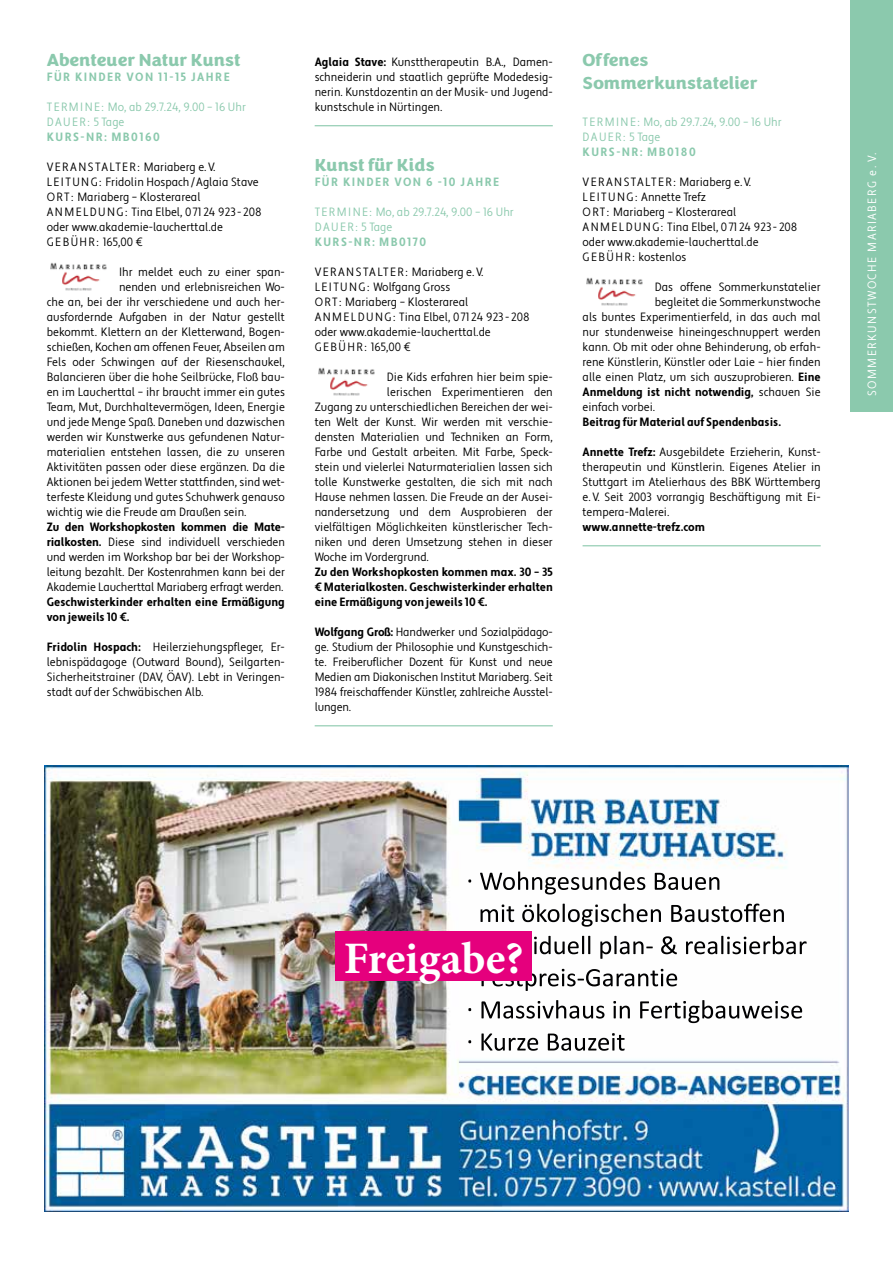
<style>
.page{position:relative;width:893px;height:1263px;background:#fff}
.page>*{position:absolute;margin:0;border:0;box-sizing:border-box;transform-origin:0 0}
.t1{font:700 45px "Minion Pro";letter-spacing:-.005em;color:#fff}
.t2{font:800 18px/22.5px "Congenial";color:#8bc9ad}
.t3{font:condensed 12px/15px "Apertura";color:#000;text-align:justify}
.t4{font:700 condensed 12px/15px "Apertura";color:#000}
.t5{font:condensed 12px/15px "Apertura";color:#8bc9ad}
.t6{font:700 condensed 12px "Apertura";letter-spacing:.12em;color:#8bc9ad}
.t7{font:condensed 12px "Apertura";letter-spacing:.12em;color:#fff}
.s1{font-weight:700}
.s2{font-weight:400}
</style>
<div class="page">
<img style="left:50px;top:262px;width:57px;height:29px">
<hr style="left:315px;top:125px;width:238px;height:1px;background:#8bc9ad">
<img style="left:318px;top:367px;width:57px;height:29px">
<hr style="left:315px;top:725px;width:238px;height:1px;background:#8bc9ad">
<img style="left:586px;top:277px;width:57px;height:29px">
<hr style="left:583px;top:545px;width:238px;height:1px;background:#8bc9ad">
<div style="left:850px;top:0;width:43px;height:411px;background:#8bc9ad"></div>
<img style="left:45px;top:765px;width:803px;height:447px">
<div style="left:335px;top:931px;width:197px;height:50px;background:#e5007d"></div>
<h2 class="t2" style="left:47px;top:49px;width:195px">Abenteuer Natur Kunst</h2>
<p class="t6" style="left:47px;top:70px;width:184px">FÜR KINDER VON 11-15 JAHRE</p>
<p class="t5" style="left:47px;top:100px;width:201px">TERMINE: Mo, ab 29.7.24, 9.00 – 16 Uhr<br>DAUER: 5 Tage</p>
<p class="t6" style="left:47px;top:130px;width:115px">KURS-NR: MB0160</p>
<p class="t3" style="left:47px;top:160px;width:216px;text-align:left">VERANSTALTER: Mariaberg e.V.<br>LEITUNG: Fridolin Hospach/Aglaia Stave<br>ORT: Mariaberg – Klosterareal<br>ANMELDUNG: Tina Elbel, 07124 923-208 oder www.akademie-laucherttal.de<br>GEBÜHR: 165,00 €</p>
<p class="t3" style="left:119px;top:265px;width:167px">Ihr meldet euch zu einer span-</p>
<p class="t3" style="left:119px;top:280px;width:167px">nenden und erlebnisreichen Wo-</p>
<p class="t3" style="left:47px;top:295px;width:240px">che an, bei der ihr verschiedene und auch her-</p>
<p class="t3" style="left:47px;top:310px;width:240px">ausfordernde Aufgaben in der Natur gestellt</p>
<p class="t3" style="left:47px;top:325px;width:240px">bekommt. Klettern an der Kletterwand, Bogen-</p>
<p class="t3" style="left:47px;top:340px;width:240px">schießen, Kochen am offenen Feuer, Abseilen am</p>
<p class="t3" style="left:47px;top:355px;width:240px">Fels oder Schwingen auf der Riesenschaukel,</p>
<p class="t3" style="left:47px;top:370px;width:240px">Balancieren über die hohe Seilbrücke, Floß bau-</p>
<p class="t3" style="left:47px;top:385px;width:240px">en im Laucherttal – ihr braucht immer ein gutes</p>
<p class="t3" style="left:47px;top:400px;width:240px">Team, Mut, Durchhaltevermögen, Ideen, Energie</p>
<p class="t3" style="left:47px;top:415px;width:240px">und jede Menge Spaß. Daneben und dazwischen</p>
<p class="t3" style="left:47px;top:430px;width:240px">werden wir Kunstwerke aus gefundenen Natur-</p>
<p class="t3" style="left:47px;top:445px;width:240px">materialien entstehen lassen, die zu unseren</p>
<p class="t3" style="left:47px;top:460px;width:240px">Aktivitäten passen oder diese ergänzen. Da die</p>
<p class="t3" style="left:47px;top:475px;width:240px">Aktionen bei jedem Wetter stattfinden, sind wet-</p>
<p class="t3" style="left:47px;top:490px;width:240px">terfeste Kleidung und gutes Schuhwerk genauso</p>
<p class="t3" style="left:47px;top:505px;width:201px">wichtig wie die Freude am Draußen sein.</p>
<p class="t3" style="left:47px;top:520px;width:240px"><span class="s1">Zu den Workshopkosten kommen die Mate&shy;rialkosten.</span> Diese sind individuell verschieden und werden im Workshop bar bei der Workshop&shy;leitung bezahlt. Der Kostenrahmen kann bei der Akademie Laucherttal Mariaberg erfragt werden.</p>
<p class="t4" style="left:47px;top:595px;width:240px">Geschwisterkinder erhalten eine Ermäßigung von jeweils 10 €.</p>
<p class="t3" style="left:47px;top:640px;width:240px"><span class="s1">Fridolin Hospach:</span> Heilerziehungspfleger, Er&shy;lebnispädagoge (Outward Bound), Seilgarten-Sicherheitstrainer (DAV, ÖAV). Lebt in Veringen&shy;stadt auf der Schwäbischen Alb.</p>
<p class="t3" style="left:315px;top:55px;width:240px"><span class="s1">Aglaia Stave:</span> Kunsttherapeutin B.A., Damen&shy;schneiderin und staatlich geprüfte Modedesig&shy;nerin. Kunstdozentin an der Musik- und Jugend&shy;kunstschule in Nürtingen.</p>
<h2 class="t2" style="left:315px;top:154px;width:122px">Kunst für Kids</h2>
<p class="t6" style="left:315px;top:175px;width:186px">FÜR KINDER VON 6 -10 JAHRE</p>
<p class="t5" style="left:315px;top:205px;width:201px">TERMINE: Mo, ab 29.7.24, 9.00 – 16 Uhr<br>DAUER: 5 Tage</p>
<p class="t6" style="left:315px;top:235px;width:113px">KURS-NR: MB0170</p>
<p class="t3" style="left:315px;top:265px;width:216px;text-align:left">VERANSTALTER: Mariaberg e.V.<br>LEITUNG: Wolfgang Gross<br>ORT: Mariaberg – Klosterareal<br>ANMELDUNG: Tina Elbel, 07124 923-208 oder www.akademie-laucherttal.de<br>GEBÜHR: 165,00 €</p>
<p class="t3" style="left:387px;top:370px;width:167px">Die Kids erfahren hier beim spie-</p>
<p class="t3" style="left:387px;top:385px;width:167px">lerischen Experimentieren den</p>
<p class="t3" style="left:315px;top:400px;width:240px">Zugang zu unterschiedlichen Bereichen der wei-</p>
<p class="t3" style="left:315px;top:415px;width:240px">ten Welt der Kunst. Wir werden mit verschie-</p>
<p class="t3" style="left:315px;top:430px;width:240px">densten Materialien und Techniken an Form,</p>
<p class="t3" style="left:315px;top:445px;width:240px">Farbe und Gestalt arbeiten. Mit Farbe, Speck-</p>
<p class="t3" style="left:315px;top:460px;width:240px">stein und vielerlei Naturmaterialien lassen sich</p>
<p class="t3" style="left:315px;top:475px;width:240px">tolle Kunstwerke gestalten, die sich mit nach</p>
<p class="t3" style="left:315px;top:490px;width:240px">Hause nehmen lassen. Die Freude an der Ausei-</p>
<p class="t3" style="left:315px;top:505px;width:240px">nandersetzung und dem Ausprobieren der</p>
<p class="t3" style="left:315px;top:520px;width:240px">vielfältigen Möglichkeiten künstlerischer Tech-</p>
<p class="t3" style="left:315px;top:535px;width:240px">niken und deren Umsetzung stehen in dieser</p>
<p class="t3" style="left:315px;top:550px;width:116px">Woche im Vordergrund.</p>
<p class="t4" style="left:315px;top:565px;width:240px;text-align:justify">Zu den Workshopkosten kommen max. 30 – 35 € Materialkosten. Geschwisterkinder erhalten eine Ermäßigung von jeweils 10 €.</p>
<p class="t3" style="left:315px;top:625px;width:240px"><span class="s1">Wolfgang Groß:</span> Handwerker und Sozialpädago&shy;ge. Studium der Philosophie und Kunstgeschich&shy;te. Freiberuflicher Dozent für Kunst und neue Medien am Diakonischen Institut Mariaberg. Seit 1984 freischaffender Künstler, zahlreiche Ausstel&shy;lungen.</p>
<h2 class="t2" style="left:583px;top:49px;width:176px">Offenes<br>Sommerkunstatelier</h2>
<p class="t5" style="left:583px;top:115px;width:201px">TERMINE: Mo, ab 29.7.24, 9.00 – 16 Uhr<br>DAUER: 5 Tage</p>
<p class="t6" style="left:583px;top:145px;width:115px">KURS-NR: MB0180</p>
<p class="t3" style="left:583px;top:175px;width:216px;text-align:left">VERANSTALTER: Mariaberg e.V.<br>LEITUNG: Annette Trefz<br>ORT: Mariaberg – Klosterareal<br>ANMELDUNG: Tina Elbel, 07124 923-208 oder www.akademie-laucherttal.de<br>GEBÜHR: kostenlos</p>
<p class="t3" style="left:655px;top:280px;width:167px">Das offene Sommerkunstatelier</p>
<p class="t3" style="left:655px;top:295px;width:167px">begleitet die Sommerkunstwoche</p>
<p class="t3" style="left:583px;top:310px;width:240px">als buntes Experimentierfeld, in das auch mal</p>
<p class="t3" style="left:583px;top:325px;width:240px">nur stundenweise hineingeschnuppert werden</p>
<p class="t3" style="left:583px;top:340px;width:240px">kann. Ob mit oder ohne Behinderung, ob erfah-</p>
<p class="t3" style="left:583px;top:355px;width:240px">rene Künstlerin, Künstler oder Laie – hier finden</p>
<p class="t3" style="left:583px;top:370px;width:240px">alle einen Platz, um sich auszuprobieren. <span class="s1">Eine</span></p>
<p class="t4" style="left:583px;top:385px;width:240px">Anmeldung ist nicht notwendig, <span class="s2">schauen Sie</span></p>
<p class="t3" style="left:583px;top:400px;width:74px">einfach vorbei.</p>
<p class="t4" style="left:583px;top:415px;width:200px">Beitrag für Material auf Spendenbasis.</p>
<p class="t3" style="left:583px;top:445px;width:240px"><span class="s1">Annette Trefz:</span> Ausgebildete Erzieherin, Kunst&shy;therapeutin und Künstlerin. Eigenes Atelier in Stuttgart im Atelierhaus des BBK Württemberg e.V. Seit 2003 vorrangig Beschäftigung mit Ei&shy;tempera-Malerei.</p>
<p class="t4" style="left:583px;top:520px;width:124px">www.annette-trefz.com</p>
<p class="t7" style="left:865px;top:396px;width:245px;rotate:-90deg">SOMMERKUNSTWOCHE MARIABERG e. V.</p>
<h1 class="t1" style="left:344px;top:926px;width:181px">Freigabe?</h1>
</div>
